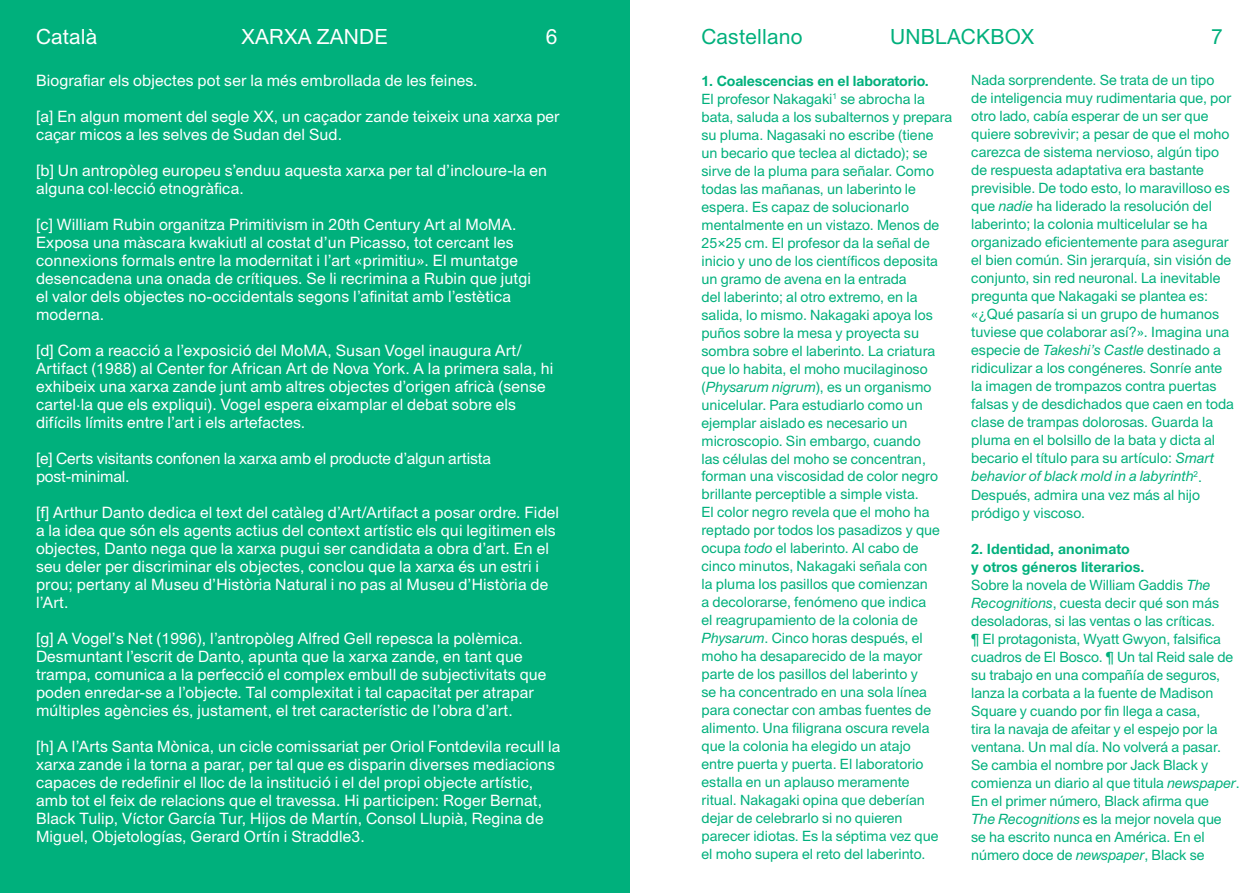
<style>
.page{position:relative;width:1259px;height:893px;background:#fff}
.page>*{position:absolute;margin:0;border:0;box-sizing:border-box;transform-origin:0 0}
.t1{font:21px "Union";letter-spacing:.01em;color:#00b07c}
.t2{font:21px "Union";letter-spacing:.01em;color:#fff}
.t3{font:15.75px/18px "Union";letter-spacing:.01em;color:#fff}
.t4{font:15.75px/18px "Union";letter-spacing:-.01em;color:#fff}
.t5{font:14.25px/18px "Union";color:#00b07c}
.s1{font-weight:700}
.s2{font-style:italic}
</style>
<div class="page">
<div style="left:0;top:0;width:629px;height:893px;background:#00b07c"></div>
<h1 class="t2" style="left:241px;top:24px;width:148px">XARXA ZANDE</h1>
<h1 class="t1" style="left:701px;top:24px;width:102px">Castellano</h1>
<h1 class="t1" style="left:890px;top:24px;width:146px">UNBLACKBOX</h1>
<h1 class="t1" style="left:1211px;top:24px;width:13px">7</h1>
<p class="t3" style="left:36px;top:71px;width:443px">Biografiar els objectes pot ser la més embrollada de les feines.</p>
<p class="t3" style="left:36px;top:107px;width:525px">[a] En algun moment del segle XX, un caçador zande teixeix una xarxa per caçar micos a les selves de Sudan del Sud.</p>
<p class="t3" style="left:36px;top:161px;width:512px">[b] Un antropòleg europeu s’enduu aquesta xarxa per tal d’incloure-la en alguna col·lecció etnogràfica.</p>
<p class="t3" style="left:36px;top:215px;width:496px">[c] William Rubin organitza Primitivism in 20th Century Art al MoMA.<br>Exposa una màscara kwakiutl al costat d’un Picasso, tot cercant les connexions formals entre la modernitat i l’art «primitiu». El muntatge desencadena una onada de crítiques. Se li recrimina a Rubin que jutgi el valor dels objectes no-occidentals segons l’afinitat amb l’estètica moderna.</p>
<p class="t3" style="left:36px;top:341px;width:519px">[d] Com a reacció a l’exposició del MoMA, Susan Vogel inaugura Art/ Artifact (1988) al Center for African Art de Nova York. A la primera sala, hi exhibeix una xarxa zande junt amb altres objectes d’origen africà (sense cartel·la que els expliqui). Vogel espera eixamplar el debat sobre els difícils límits entre l’art i els artefactes.</p>
<p class="t4" style="left:36px;top:449px;width:456px">[e] Certs visitants confonen la xarxa amb el producte d’algun artista post-minimal.</p>
<p class="t3" style="left:36px;top:503px;width:524px">[f] Arthur Danto dedica el text del catàleg d’Art/Artifact a posar ordre. Fidel a la idea que són els agents actius del context artístic els qui legitimen els objectes, Danto nega que la xarxa pugui ser candidata a obra d’art. En el seu deler per discriminar els objectes, conclou que la xarxa és un estri i prou; pertany al Museu d’Història Natural i no pas al Museu d’Història de l’Art.</p>
<p class="t3" style="left:36px;top:629px;width:512px">[g] A Vogel’s Net (1996), l’antropòleg Alfred Gell repesca la polèmica.<br>Desmuntant l’escrit de Danto, apunta que la xarxa zande, en tant que trampa, comunica a la perfecció el complex embull de subjectivitats que poden enredar-se a l’objecte. Tal complexitat i tal capacitat per atrapar múltiples agències és, justament, el tret característic de l’obra d’art.</p>
<p class="t3" style="left:36px;top:737px;width:526px">[h] A l’Arts Santa Mònica, un cicle comissariat per Oriol Fontdevila recull la xarxa zande i la torna a parar, per tal que es disparin diverses mediacions capaces de redefinir el lloc de la institució i el del propi objecte artístic, amb tot el feix de relacions que el travessa. Hi participen: Roger Bernat, Black Tulip, Víctor García Tur, Hijos de Martín, Consol Llupià, Regina de Miguel, Objetologías, Gerard Ortín i Straddle3.</p>
<h1 class="t2" style="left:36px;top:24px;width:63px">Català</h1>
<h1 class="t2" style="left:546px;top:24px;width:13px">6</h1>
<p class="t5" style="left:701px;top:72px;width:252px"><span class="s1">1. Coalescencias en el laboratorio.<br></span>El profesor Nakagaki<sup>1</sup> se abrocha la bata, saluda a los subalternos y prepara su pluma. Nagasaki no escribe (tiene un becario que teclea al dictado); se sirve de la pluma para señalar. Como todas las mañanas, un laberinto le espera. Es capaz de solucionarlo mentalmente en un vistazo. Menos de 25×25 cm. El profesor da la señal de inicio y uno de los científicos deposita un gramo de avena en la entrada<br>del laberinto; al otro extremo, en la salida, lo mismo. Nakagaki apoya los puños sobre la mesa y proyecta su sombra sobre el laberinto. La criatura que lo habita, el moho mucilaginoso (<span class="s2">Physarum nigrum</span>), es un organismo unicelular. Para estudiarlo como un ejemplar aislado es necesario un microscopio. Sin embargo, cuando<br>las células del moho se concentran, forman una viscosidad de color negro brillante perceptible a simple vista.<br>El color negro revela que el moho ha reptado por todos los pasadizos y que ocupa <span class="s2">todo</span> el laberinto. Al cabo de cinco minutos, Nakagaki señala con<br>la pluma los pasillos que comienzan<br>a decolorarse, fenómeno que indica<br>el reagrupamiento de la colonia de <span class="s2">Physarum</span>. Cinco horas después, el moho ha desaparecido de la mayor parte de los pasillos del laberinto y<br>se ha concentrado en una sola línea para conectar con ambas fuentes de alimento. Una filigrana oscura revela que la colonia ha elegido un atajo<br>entre puerta y puerta. El laboratorio estalla en un aplauso meramente<br>ritual. Nakagaki opina que deberían dejar de celebrarlo si no quieren parecer idiotas. Es la séptima vez que el moho supera el reto del laberinto.</p>
<p class="t5" style="left:971px;top:71px;width:264px">Nada sorprendente. Se trata de un tipo<br>de inteligencia muy rudimentaria que, por otro lado, cabía esperar de un ser que quiere sobrevivir; a pesar de que el moho carezca de sistema nervioso, algún tipo de respuesta adaptativa era bastante previsible. De todo esto, lo maravilloso es que <span class="s2">nadie</span> ha liderado la resolución del laberinto; la colonia multicelular se ha organizado eficientemente para asegurar el bien común. Sin jerarquía, sin visión de conjunto, sin red neuronal. La inevitable pregunta que Nakagaki se plantea es: «¿Qué pasaría si un grupo de humanos tuviese que colaborar así?». Imagina una especie de <span class="s2">Takeshi’s Castle</span> destinado a ridiculizar a los congéneres. Sonríe ante la imagen de trompazos contra puertas falsas y de desdichados que caen en toda clase de trampas dolorosas. Guarda la pluma en el bolsillo de la bata y dicta al becario el título para su artículo: <span class="s2">Smart behavior of black mold in a labyrinth</span><sup>2</sup>.<br>Después, admira una vez más al hijo pródigo y viscoso.</p>
<p class="t5" style="left:971px;top:540px;width:270px"><span class="s1">2. Identidad, anonimato<br>y otros géneros literarios.<br></span>Sobre la novela de William Gaddis <span class="s2">The Recognitions</span>, cuesta decir qué son más desoladoras, si las ventas o las críticas.<br>¶ El protagonista, Wyatt Gwyon, falsifica cuadros de El Bosco. ¶ Un tal Reid sale de su trabajo en una compañía de seguros, lanza la corbata a la fuente de Madison Square y cuando por fin llega a casa,<br>tira la navaja de afeitar y el espejo por la ventana. Un mal día. No volverá a pasar.<br>Se cambia el nombre por Jack Black y comienza un diario al que titula <span class="s2">newspaper</span>.<br>En el primer número, Black afirma que<br><span class="s2">The Recognitions</span> es la mejor novela que se ha escrito nunca en América. En el número doce de <span class="s2">newspaper</span>, Black se</p>
</div>
